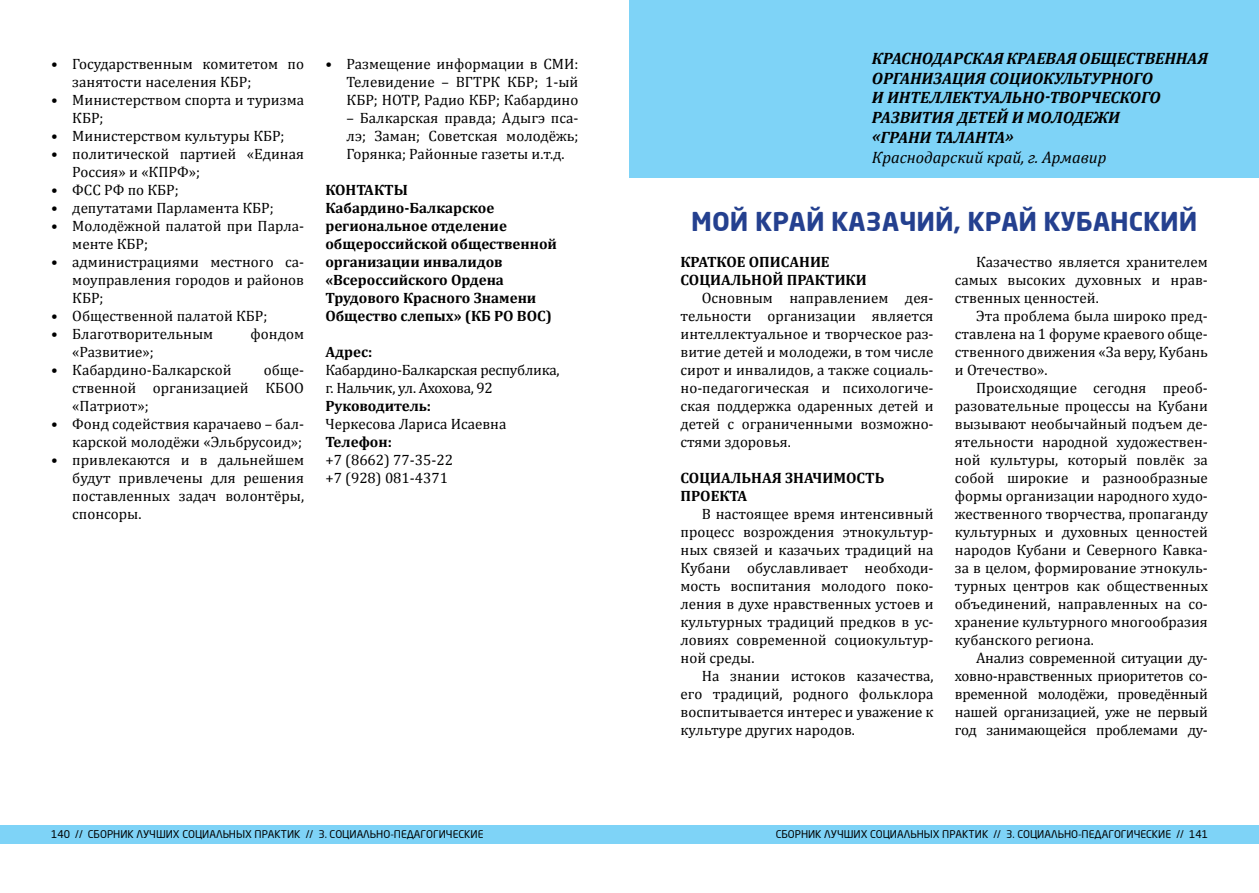
<style>
.page{position:relative;width:1259px;height:893px;background:#fff}
.page>*{position:absolute;margin:0;border:0;box-sizing:border-box;transform-origin:0 0}
.t1{font:700 25.5px "Neo Sans Pro";color:#24408f}
.t2{font:italic 700 16.5px/19.8px "Cambria";color:#000}
.t3{font:italic 16.5px "Cambria";color:#000}
.t4{font:15px/18px "Cambria";color:#000;text-align:justify}
.t5{font:700 15px/18px "Cambria";color:#000}
.t6{font:15px/18px "Cambria";letter-spacing:-.02em;color:#000}
.t7{font:10.5px "Neo Sans Pro";color:#000}
</style>
<div class="page">
<div style="left:0;top:825px;width:629px;height:18px;background:#7ed3f7"></div>
<div style="left:629px;top:825px;width:630px;height:18px;background:#7ed3f7"></div>
<div style="left:629px;top:0;width:630px;height:177px;background:#7ed3f7"></div>
<p class="t4" style="left:72px;top:55px;width:233px;text-indent:-21px">• Государственным комитетом по занятости населения КБР;</p>
<p class="t4" style="left:72px;top:91px;width:233px;text-indent:-21px">• Министерством спорта и туризма<br>КБР;</p>
<p class="t4" style="left:51px;top:127px;width:235px">• Министерством культуры КБР;</p>
<p class="t4" style="left:72px;top:145px;width:233px;text-indent:-21px">• политической партией «Единая<br>Россия» и «КПРФ»;</p>
<p class="t4" style="left:51px;top:181px;width:129px">• ФСС РФ по КБР;</p>
<p class="t4" style="left:51px;top:199px;width:224px">• депутатами Парламента КБР;</p>
<p class="t4" style="left:72px;top:217px;width:233px;text-indent:-21px">• Молодёжной палатой при Парла&shy;менте КБР;</p>
<p class="t4" style="left:72px;top:253px;width:233px;text-indent:-21px">• администрациями местного са&shy;моуправления городов и районов КБР;</p>
<p class="t4" style="left:51px;top:307px;width:218px">• Общественной палатой КБР;</p>
<p class="t4" style="left:51px;top:325px;width:164px">• Благотворительным</p>
<p class="t4" style="left:251px;top:325px;width:55px">фондом</p>
<p class="t4" style="left:72px;top:343px;width:83px">«Развитие»;</p>
<p class="t4" style="left:51px;top:361px;width:182px">• Кабардино-Балкарской</p>
<p class="t4" style="left:72px;top:361px;width:233px;text-indent:191px">обще&shy;ственной организацией КБОО «Патриот»;</p>
<p class="t4" style="left:51px;top:415px;width:254px;text-align:right">• Фонд содействия карачаево – бал&shy;карской молодёжи «Эльбрусоид»;</p>
<p class="t4" style="left:72px;top:451px;width:233px;text-indent:-21px">• привлекаются и в дальнейшем будут привлечены для решения поставленных задач волонтёры, спонсоры.</p>
<p class="t4" style="left:347px;top:55px;width:233px;text-indent:-21px">• Размещение информации в СМИ:<br>Телевидение – ВГТРК КБР; 1-ый КБР; НОТР, Радио КБР; Кабардино</p>
<p class="t4" style="left:347px;top:109px;width:233px">– Балкарская правда; Адыгэ пса&shy;лэ; Заман; Советская молодёжь; Горянка; Районные газеты и.т.д.</p>
<p class="t5" style="left:325px;top:180px;width:233px">Контакты<br>Кабардино-Балкарское региональное отделение общероссийской общественной организации инвалидов «Всероссийского Ордена<br>Трудового Красного Знамени<br>Общество слепых» (КБ РО ВОС)</p>
<p class="t5" style="left:325px;top:342px;width:48px">Адрес:</p>
<p class="t6" style="left:325px;top:361px;width:236px">Кабардино-Балкарская республика, г. Нальчик, ул. Ахохова, 92</p>
<p class="t5" style="left:325px;top:396px;width:107px">Руководитель:</p>
<p class="t4" style="left:325px;top:415px;width:182px">Черкесова Лариса Исаевна</p>
<p class="t5" style="left:325px;top:432px;width:68px">Телефон:</p>
<p class="t4" style="left:325px;top:451px;width:129px">+7 (8662) 77-35-22 +7 (928) 081-4371</p>
<p class="t2" style="left:872px;top:48px;width:337px">Краснодарская краева я общественная организация социокультурного<br>и интеллектуально-тво рческого развития детей и молодежи<br>«Грани таланта»</p>
<p class="t3" style="left:872px;top:146px;width:236px">Краснодарский край, г. Армавир</p>
<h1 class="t1" style="left:691px;top:205px;width:19px">МОЙ</h1>
<h1 class="t1" style="left:755px;top:205px;width:18px">КРАЙ</h1>
<h1 class="t1" style="left:831px;top:205px;width:18px">КАЗАЧИЙ</h1>
<h1 class="t1" style="left:954px;top:205px;width:32px">, КРАЙ</h1>
<h1 class="t1" style="left:1043px;top:205px;width:18px">КУБАНСКИЙ</h1>
<p class="t5" style="left:680px;top:252px;width:188px">Краткое описание социальной практики</p>
<p class="t4" style="left:680px;top:289px;width:255px;text-indent:21px">Основным направлением дея&shy;тельности организации является интеллектуальное и творческое раз&shy;витие детей и молодежи, в том числе сирот и инвалидов, а также социаль&shy;но-педагогическая и психологиче&shy;ская поддержка одаренных детей и детей с ограниченными возможно&shy;стями здоровья.</p>
<p class="t5" style="left:680px;top:468px;width:205px">Социальная значимость проекта</p>
<p class="t4" style="left:680px;top:505px;width:255px;text-indent:21px">В настоящее время интенсивный процесс возрождения этнокультур&shy;ных связей и казачьих традиций на Кубани обуславливает необходи&shy;мость воспитания молодого поко&shy;ления в духе нравственных устоев и культурных традиций предков в ус&shy;ловиях современной социокультур&shy;ной среды.</p>
<p class="t4" style="left:680px;top:667px;width:254px;text-indent:21px">На знании истоков казачества, его традиций, родного фольклора воспитывается интерес и уважение к культуре других народов.</p>
<p class="t4" style="left:955px;top:253px;width:254px;text-indent:21px">Казачество является хранителем самых высоких духовных и нрав&shy;ственных ценностей.</p>
<p class="t4" style="left:955px;top:307px;width:255px;text-indent:21px">Эта проблема была широко пред&shy;ставлена на 1 форуме краевого обще&shy;ственного движения «За веру, Кубань и Отечество».</p>
<p class="t4" style="left:955px;top:379px;width:255px;text-indent:21px">Происходящие сегодня преоб&shy;разовательные процессы на Кубани вызывают необычайный подъем де&shy;ятельности народной художествен&shy;ной культуры, который повлёк за собой широкие и разнообразные формы организации народного худо&shy;жественного творчества, пропаганду культурных и духовных ценностей народов Кубани и Северного Кавка&shy;за в целом, формирование этнокуль&shy;турных центров как общественных объединений, направленных на со&shy;хранение культурного многообразия кубанского региона.</p>
<p class="t4" style="left:955px;top:649px;width:255px;text-indent:21px">Анализ современной ситуации ду&shy;ховно-нравственных приоритетов со&shy;временной молодёжи, проведённый нашей организацией, уже не первый год занимающейся проблемами ду-</p>
<p class="t7" style="left:51px;top:828px;width:51px">140 // Сборник</p>
<p class="t7" style="left:136px;top:828px;width:9px">лучших</p>
<p class="t7" style="left:182px;top:828px;width:8px">социальных</p>
<p class="t7" style="left:254px;top:828px;width:8px">практик</p>
<p class="t7" style="left:306px;top:828px;width:32px">// 3. социально</p>
<p class="t7" style="left:390px;top:828px;width:11px">-педагогические</p>
<p class="t7" style="left:775px;top:828px;width:14px">Сборник</p>
<p class="t7" style="left:824px;top:828px;width:9px">лучших</p>
<p class="t7" style="left:870px;top:828px;width:8px">социальных</p>
<p class="t7" style="left:942px;top:828px;width:8px">практик</p>
<p class="t7" style="left:993px;top:828px;width:32px">// 3. социально</p>
<p class="t7" style="left:1078px;top:828px;width:11px">-педагогические</p>
<p class="t7" style="left:1176px;top:828px;width:33px">// 141</p>
</div>
